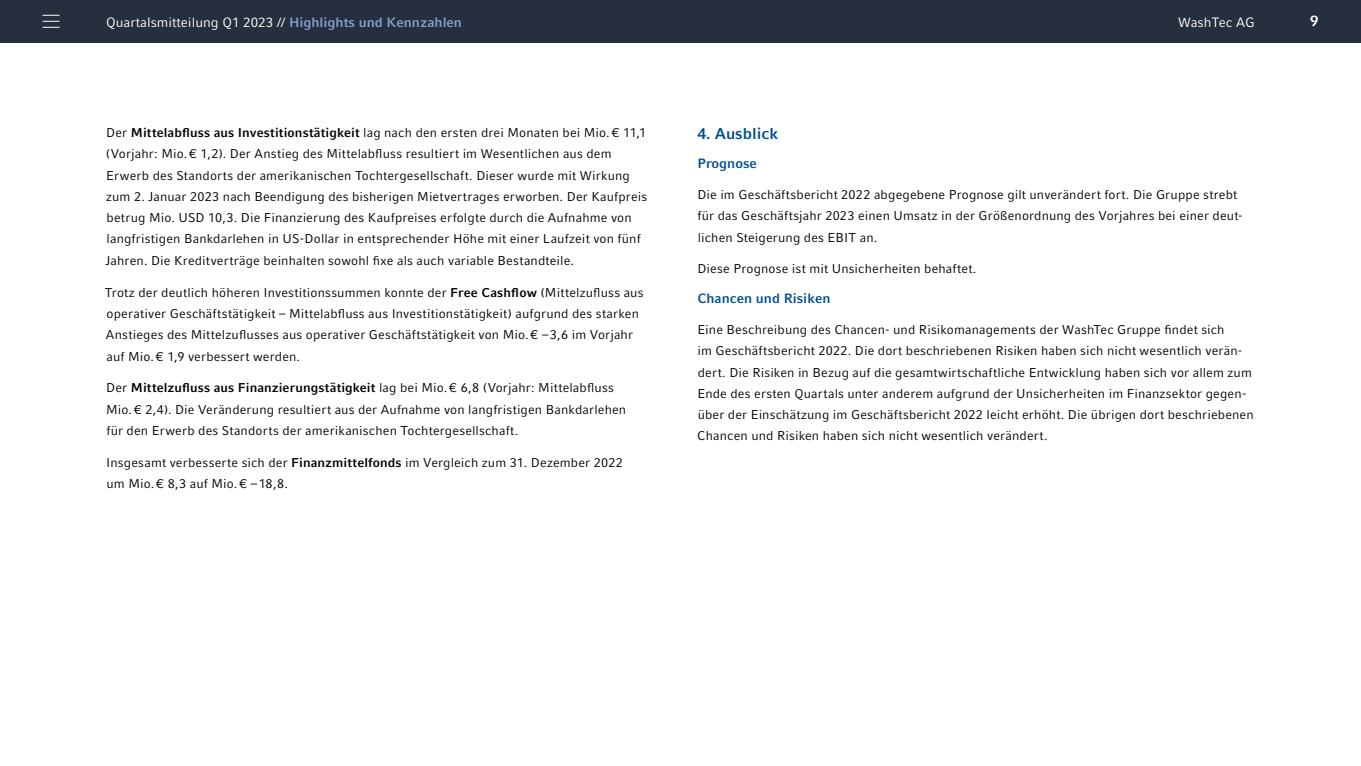
<style>
.page{position:relative;width:1361px;height:766px;background:#fff}
.page>*{position:absolute;margin:0;border:0;box-sizing:border-box;transform-origin:0 0}
.t1{font:700 15.75px "Compatil Fact LT Pro";color:#004f91}
.t2{font:700 15px "Compatil Fact LT Pro";color:#fff}
.t3{font:13.5px "Compatil Fact LT Pro";color:#fff}
.t4{font:700 13.5px "Compatil Fact LT Pro";color:#004f91}
.t5{font:12.75px/21.3px "Compatil Fact LT Pro";letter-spacing:.01em;color:#000}
.s1{font-weight:700;color:#82a1cc}
.s2{font-weight:700}
</style>
<div class="page">
<div style="left:0;top:0;width:1361px;height:43px;background:#262f3d"></div>
<svg style="left:43px;top:15px;width:17px;height:13px"></svg>
<p class="t3" style="left:106px;top:15px;width:357px">Quartalsmitteilung Q1 2023 // <span class="s1">Highlights und Kennzahlen</span></p>
<p class="t2" style="left:1310px;top:12px;width:10px">9</p>
<p class="t3" style="left:1178px;top:15px;width:78px">WashTec AG</p>
<p class="t5" style="left:105px;top:122px;width:543px">Der <span class="s2">Mittelabfluss aus Investitionstätigkeit</span> lag nach den ersten drei Monaten bei Mio.€ 11,1 (Vorjahr: Mio.€ 1,2). Der Anstieg des Mittelabfluss resultiert im Wesentlichen aus dem Erwerb des Standorts der amerikanischen Tochtergesellschaft. Dieser wurde mit Wirkung zum 2. Januar 2023 nach Beendigung des bisherigen Mietvertrages erworben. Der Kaufpreis betrug Mio. USD 10,3. Die Finanzierung des Kaufpreises erfolgte durch die Aufnahme von langfristigen Bankdarlehen in US-Dollar in entsprechender Höhe mit einer Laufzeit von fünf Jahren. Die Kreditverträge beinhalten sowohl fixe als auch variable Bestandteile.</p>
<p class="t5" style="left:105px;top:281px;width:540px">Trotz der deutlich höheren Investitionssummen konnte der <span class="s2">Free Cashflow</span> (Mittelzufluss aus operativer Geschäftstätigkeit – Mittelabfluss aus Investitionstätigkeit) aufgrund des starken Anstieges des Mittelzuflusses aus operativer Geschäftstätigkeit von Mio.€ –3,6 im Vorjahr auf Mio.€ 1,9 verbessert werden.</p>
<p class="t5" style="left:106px;top:377px;width:521px">Der <span class="s2">Mittelzufluss aus Finanzierungstätigkeit</span> lag bei Mio.€ 6,8 (Vorjahr: Mittelabfluss<br>Mio.€ 2,4). Die Veränderung resultiert aus der Aufnahme von langfristigen Bankdarlehen für den Erwerb des Standorts der amerikanischen Tochtergesellschaft.</p>
<p class="t5" style="left:106px;top:451px;width:518px">Insgesamt verbesserte sich der <span class="s2">Finanzmittelfonds</span> im Vergleich zum 31. Dezember 2022 um Mio.€ 8,3 auf Mio.€ –18,8.</p>
<p class="t1" style="left:697px;top:125px;width:83px">4. Ausblick</p>
<p class="t4" style="left:697px;top:155px;width:61px">Prognose</p>
<p class="t5" style="left:697px;top:184px;width:545px">Die im Geschäftsbericht 2022 abgegebene Prognose gilt unverändert fort. Die Gruppe strebt für das Geschäftsjahr 2023 einen Umsatz in der Größenordnung des Vorjahres bei einer deut&shy;lichen Steigerung des EBIT an.</p>
<p class="t5" style="left:697px;top:258px;width:280px">Diese Prognose ist mit Unsicherheiten behaftet.</p>
<p class="t4" style="left:697px;top:290px;width:135px">Chancen und Risiken</p>
<p class="t5" style="left:697px;top:319px;width:558px">Eine Beschreibung des Chancen- und Risikomanagements der WashTec Gruppe findet sich<br>im Geschäftsbericht 2022. Die dort beschriebenen Risiken haben sich nicht wesentlich verän&shy;dert. Die Risiken in Bezug auf die gesamtwirtschaftliche Entwicklung haben sich vor allem zum Ende des ersten Quartals unter anderem aufgrund der Unsicherheiten im Finanzsektor gegen&shy;über der Einschätzung im Geschäftsbericht 2022 leicht erhöht. Die übrigen dort beschriebenen Chancen und Risiken haben sich nicht wesentlich verändert.</p>
</div>
